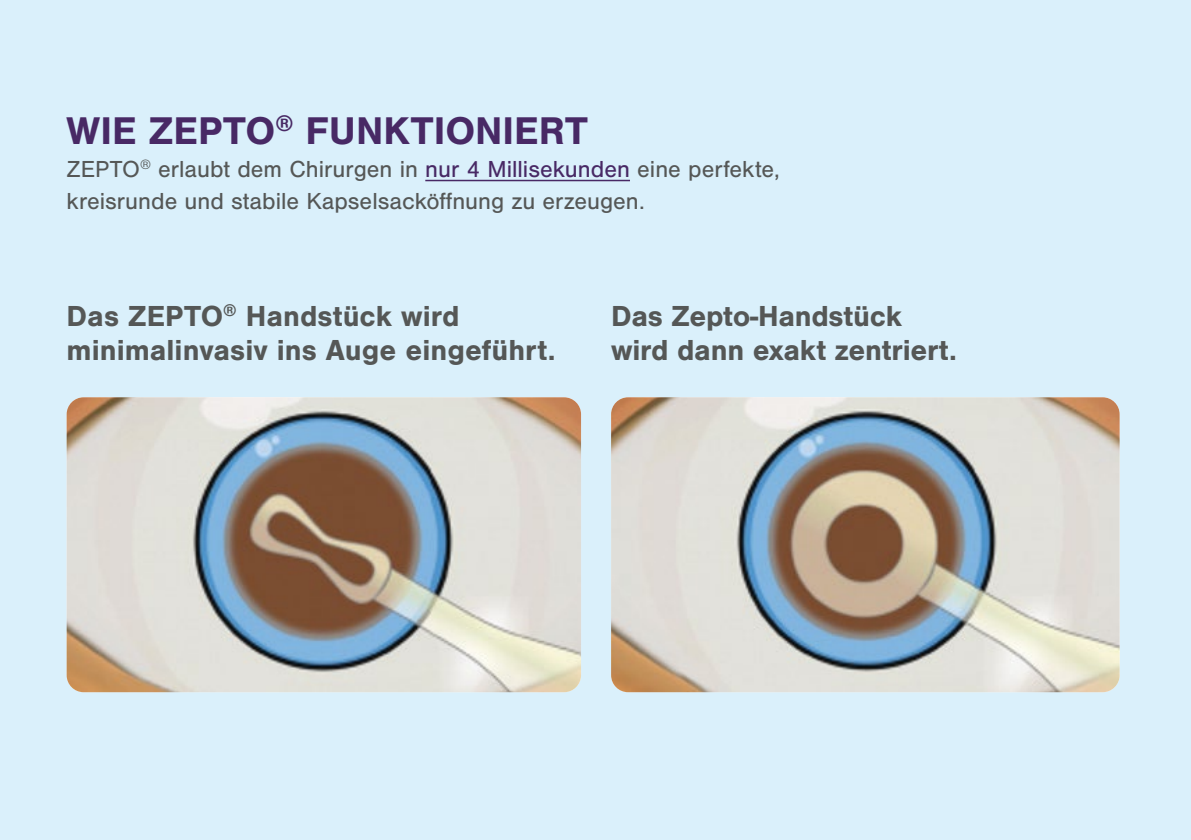
<style>
.page{position:relative;width:1191px;height:840px;background:#fff}
.page>*{position:absolute;margin:0;border:0;box-sizing:border-box;transform-origin:0 0}
.t1{font:700 40px "Nimbus San";color:#482965}
.t2{font:700 30px/34px "Nimbus San";color:#555756}
.t3{font:24px/32px "Nimbus San";color:#555756}
.s1{color:#482965}
</style>
<div class="page">
<div style="left:0;top:0;width:1191px;height:839px;background:#daf0fb"></div>
<hr style="left:425px;top:180px;width:205px;height:1px;background:#482965">
<img style="left:67px;top:397px;width:514px;height:294px">
<img style="left:611px;top:397px;width:508px;height:294px">
<h1 class="t1" style="left:67px;top:109px;width:523px">WIE ZEPTO<sup>®</sup> FUNKTIONIERT</h1>
<p class="t3" style="left:67px;top:153px;width:715px">ZEPTO<sup>®</sup> erlaubt dem Chirurgen in <span class="s1">nur 4 Millisekunden</span> eine perfekte, kreisrunde und stabile Kapselsacköffnung zu erzeugen.</p>
<p class="t2" style="left:67px;top:299px;width:490px">Das ZEPTO<sup>®</sup> Handstück wird minimalinvasiv ins Auge eingeführt.</p>
<p class="t2" style="left:611px;top:299px;width:347px">Das Zepto-Handstück wird dann exakt zentriert.</p>
</div>
